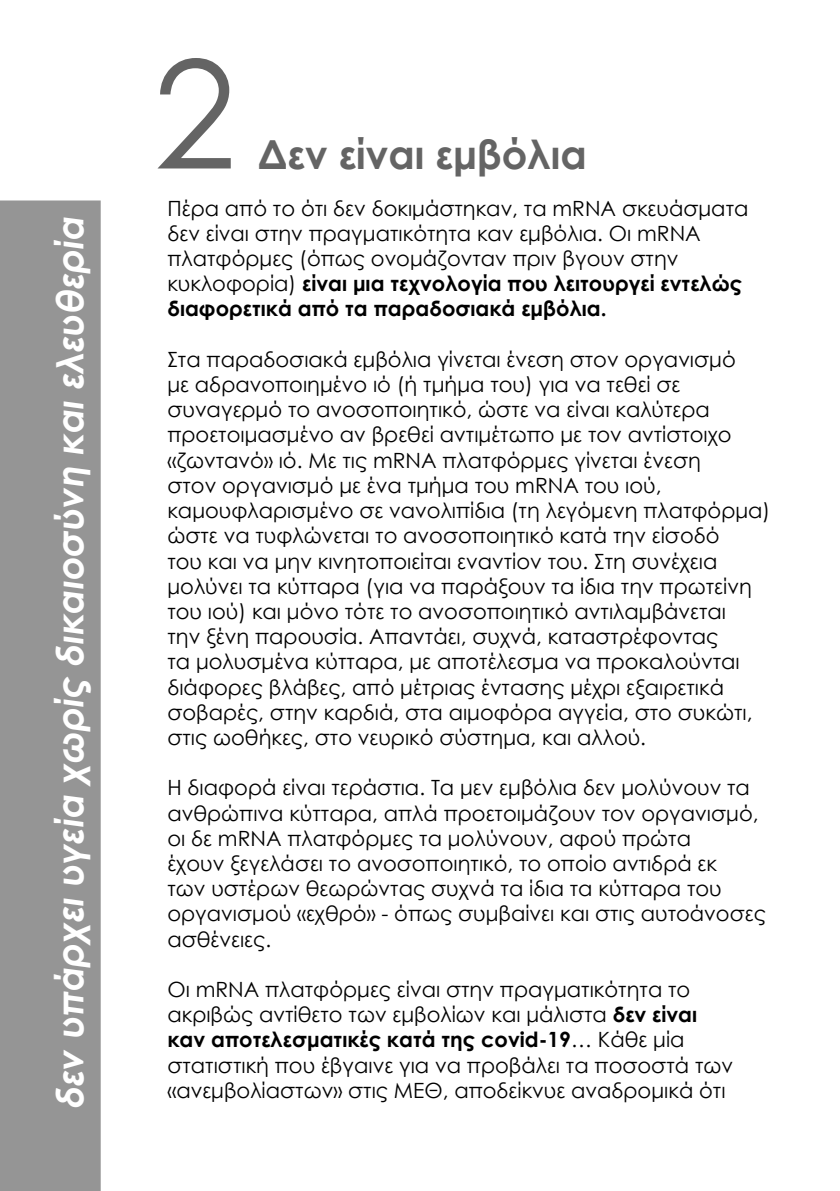
<style>
.page{position:relative;width:840px;height:1191px;background:#fff}
.page>*{position:absolute;margin:0;border:0;box-sizing:border-box;transform-origin:0 0}
.t1{font:150px "Century Gothic";color:#646464}
.t2{font:700 40px "Century Gothic";color:#646464}
.t3{font:italic 700 37px "Century Gothic";color:#fff}
.t4{font:21px/25.2px "Century Gothic";color:#000}
.s1{font-weight:700}
</style>
<div class="page">
<div style="left:0;top:200px;width:101px;height:991px;background:#959595"></div>
<p class="t3" style="left:42px;top:1108px;width:894px;rotate:-90deg">δεν υπάρχει υγεία χωρίς δικαιοσύνη και ελευθερία</p>
<p class="t1" style="left:153px;top:9px;width:85px">2</p>
<p class="t2" style="left:258px;top:124px;width:330px">Δεν είναι εμβόλια</p>
<p class="t4" style="left:167px;top:195px;width:582px">Πέρα από το ότι δεν δοκιμάστηκαν, τα mRNA σκευάσματα δεν είναι στην πραγματικότητα καν εμβόλια. Οι mRNA πλατφόρμες (όπως ονομάζονταν πριν βγουν στην κυκλοφορία) <span class="s1">είναι μια τεχνολογία που λειτουργεί εντελώς διαφορετικά από τα παραδοσιακά εμβόλια.</span></p>
<p class="t4" style="left:167px;top:346px;width:604px">Στα παραδοσιακά εμβόλια γίνεται ένεση στον οργανισμό<br>με αδρανοποιημένο ιό (ή τμήμα του) για να τεθεί σε συναγερμό το ανοσοποιητικό, ώστε να είναι καλύτερα προετοιμασμένο αν βρεθεί αντιμέτωπο με τον αντίστοιχο «ζωντανό» ιό. Με τις mRNA πλατφόρμες γίνεται ένεση<br>στον οργανισμό με ένα τμήμα του mRNA του ιού, καμουφλαρισμένο σε νανολιπίδια (τη λεγόμενη πλατφόρμα) ώστε να τυφλώνεται το ανοσοποιητικό κατά την είσοδό<br>του και να μην κινητοποιείται εναντίον του. Στη συνέχεια μολύνει τα κύτταρα (για να παράξουν τα ίδια την πρωτείνη του ιού) και μόνο τότε το ανοσοποιητικό αντιλαμβάνεται<br>την ξένη παρουσία. Απαντάει, συχνά, καταστρέφοντας<br>τα μολυσμένα κύτταρα, με αποτέλεσμα να προκαλούνται διάφορες βλάβες, από μέτριας έντασης μέχρι εξαιρετικά σοβαρές, στην καρδιά, στα αιμοφόρα αγγεία, στο συκώτι, στις ωοθήκες, στο νευρικό σύστημα, και αλλού.</p>
<p class="t4" style="left:167px;top:775px;width:599px">Η διαφορά είναι τεράστια. Τα μεν εμβόλια δεν μολύνουν τα ανθρώπινα κύτταρα, απλά προετοιμάζουν τον οργανισμό, οι δε mRNA πλατφόρμες τα μολύνουν, αφού πρώτα<br>έχουν ξεγελάσει το ανοσοποιητικό, το οποίο αντιδρά εκ<br>των υστέρων θεωρώντας συχνά τα ίδια τα κύτταρα του οργανισμού «εχθρό» - όπως συμβαίνει και στις αυτοάνοσες ασθένειες.</p>
<p class="t4" style="left:167px;top:976px;width:567px">Οι mRNA πλατφόρμες είναι στην πραγματικότητα το ακριβώς αντίθετο των εμβολίων και μάλιστα <span class="s1">δεν είναι καν αποτελεσματικές κατά της covid-19</span>… Κάθε μία στατιστική που έβγαινε για να προβάλει τα ποσοστά των «ανεμβολίαστων» στις ΜΕΘ, αποδείκνυε αναδρομικά ότι</p>
</div>
